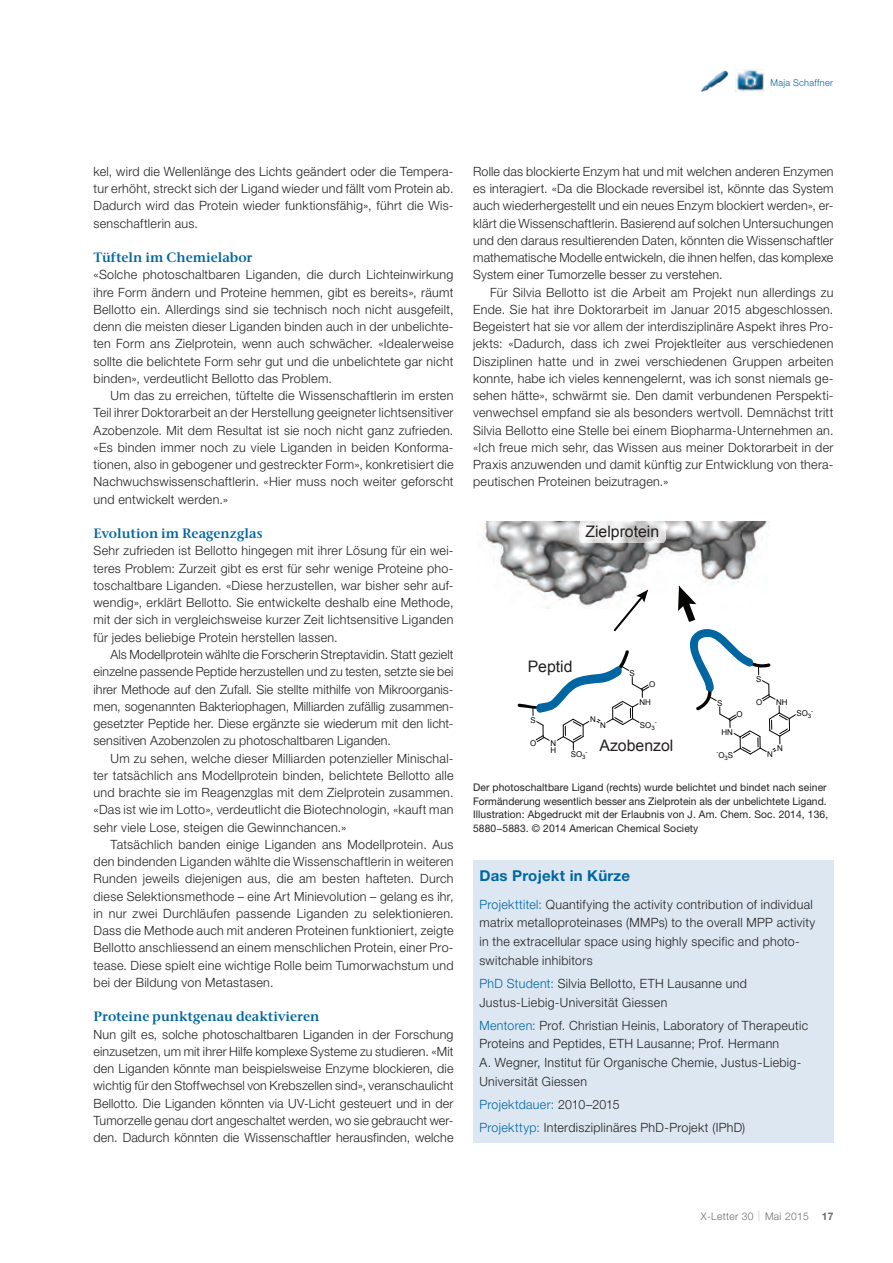
<style>
.page{position:relative;width:893px;height:1263px;background:#fff}
.page>*{position:absolute;margin:0;border:0;box-sizing:border-box;transform-origin:0 0}
.t1{font:15.9px "Arial";color:#231f20}
.t2{font:700 15px "Helvetica Neue LT Std";letter-spacing:.015em;color:#0066a2}
.t3{font:600 13.5px "Stone Ser ITC Std";color:#0066a2}
.t4{font:300 12.75px/17.2px "Helvetica Neue LT Std";letter-spacing:.025em;color:#231f20;text-align:justify}
.t5{font:10.5px/13.5px "Helvetica Neue LT Std";letter-spacing:.01em;color:#231f20}
.t6{font:300 10.5px "Helvetica Neue LT Std";letter-spacing:.03em;color:#6c6d70}
.t7{font:300 9.45px "Helvetica Neue LT Std";letter-spacing:.035em;color:#0066a2}
.t8{font:8.1px/6.8px "Arial";color:#050504}
.t9{font:6px "Arial";color:#050504}
.s1{font-size:8.1px}
.s2{color:#0066a2}
.s3{color:#87898c}
.s4{font-weight:700}
</style>
<div class="page">
<img style="left:735px;top:70px;width:30px;height:21px">
<img style="left:700px;top:70px;width:29px;height:22px">
<div style="left:473px;top:860px;width:360px;height:282px;background:#dce7f2"></div>
<img style="left:483px;top:521px;width:286px;height:88px">
<svg style="left:611px;top:590px;width:37px;height:42px"></svg>
<svg style="left:676px;top:586px;width:120px;height:169px"></svg>
<img style="left:579px;top:521px;width:87px;height:22px">
<svg style="left:517px;top:650px;width:133px;height:100px"></svg>
<p class="t7" style="left:770px;top:79px;width:64px">Maja Schaffner</p>
<p class="t4" style="left:94px;top:164px;width:361px">kel, wird die Wellenlänge des Lichts geändert oder die Tempera&shy;tur erhöht, streckt sich der Ligand wieder und fällt vom Protein ab.<br>Dadurch wird das Protein wieder funktionsfähig», führt die Wis&shy;senschaftlerin aus.</p>
<p class="t3" style="left:94px;top:252px;width:161px">Tüfteln im Chemielabor</p>
<p class="t4" style="left:94px;top:267px;width:361px">«Solche photoschaltbaren Liganden, die durch Lichteinwirkung ihre Form ändern und Proteine hemmen, gibt es bereits», räumt Bellotto ein. Allerdings sind sie technisch noch nicht ausgefeilt, denn die meisten dieser Liganden binden auch in der unbelichte&shy;ten Form ans Zielprotein, wenn auch schwächer. «Idealerweise sollte die belichtete Form sehr gut und die unbelichtete gar nicht binden», verdeutlicht Bellotto das Problem.</p>
<p class="t4" style="left:94px;top:388px;width:362px;text-indent:17px">Um das zu erreichen, tüftelte die Wissenschaftlerin im ersten Teil ihrer Doktorarbeit an der Herstellung geeigneter lichtsen sitiver Azobenzole. Mit dem Resultat ist sie noch nicht ganz zufrieden. «Es binden immer noch zu viele Liganden in beiden Konforma&shy;tionen, also in gebogener und gestreckter Form», konkretisiert die Nachwuchswissenschaftlerin. «Hier muss noch weiter geforscht und entwickelt werden.»</p>
<p class="t3" style="left:94px;top:528px;width:171px">Evolution im Reagenzglas</p>
<p class="t4" style="left:94px;top:543px;width:361px">Sehr zufrieden ist Bellotto hingegen mit ihrer Lösung für ein wei&shy;teres Problem: Zurzeit gibt es erst für sehr wenige Proteine pho&shy;toschaltbare Liganden. «Diese herzustellen, war bisher sehr auf&shy;wendig», erklärt Bellotto. Sie entwickelte deshalb eine Methode, mit der sich in vergleichsweise kurzer Zeit lichtsensitive Liganden für jedes beliebige Protein herstellen lassen.</p>
<p class="t4" style="left:94px;top:647px;width:362px;text-indent:17px">Als Modellprotein wählte die Forscherin Streptavidin. Statt gezielt einzelne passende Peptide herzustellen und zu testen, setzte sie bei ihrer Methode auf den Zufall. Sie stellte mithilfe von Mikroorganis&shy;men, sogenannten Bakteriophagen, Milliarden zufällig zusammen&shy;gesetzter Peptide her. Diese ergänzte sie wiederum mit den licht&shy;sensitiven Azobenzolen zu photoschaltbaren Liganden.</p>
<p class="t4" style="left:94px;top:750px;width:361px;text-indent:17px">Um zu sehen, welche dieser Milliarden potenzieller Minischal&shy;ter tatsächlich ans Modellprotein binden, belichtete Bellotto alle und brachte sie im Reagenzglas mit dem Zielprotein zusammen. «Das ist wie im Lotto», verdeutlicht die Biotechnologin, «kauft man sehr viele Lose, steigen die Gewinnchancen.»</p>
<p class="t4" style="left:94px;top:837px;width:362px;text-indent:17px">Tatsächlich banden einige Liganden ans Modellprotein. Aus den bindenden Liganden wählte die Wissenschaftlerin in weiteren Runden jeweils diejenigen aus, die am besten hafteten. Durch diese Selektionsmethode – eine Art Minievolution – gelang es ihr, in nur zwei Durchläufen passende Liganden zu selektionieren.<br>Dass die Methode auch mit anderen Proteinen funktioniert, zeigte Bellotto anschliessend an einem menschlichen Protein, einer Pro&shy;tease. Diese spielt eine wichtige Rolle beim Tumorwachstum und bei der Bildung von Metastasen.</p>
<p class="t3" style="left:94px;top:1011px;width:227px">Proteine punktgenau deaktivieren</p>
<p class="t4" style="left:94px;top:1026px;width:361px">Nun gilt es, solche photoschaltbaren Liganden in der Forschung einzusetzen, um mit ihrer Hilfe komplexe Systeme zu studieren. «Mit den Liganden könnte man beispielsweise Enzyme blockieren, die wichtig für den Stoffwechsel von Krebszellen sind», veranschaulicht Bellotto. Die Liganden könnten via UV-Licht gesteuert und in der Tumorzelle genau dort angeschaltet werden, wo sie gebraucht wer&shy;den. Dadurch könnten die Wissenschaftler herausfinden, welche</p>
<p class="t4" style="left:473px;top:164px;width:362px">Rolle das blockierte Enzym hat und mit welchen anderen Enzymen es interagiert. «Da die Blockade reversibel ist, könnte das System auch wiederhergestellt und ein neues Enzym blockiert werden», er&shy;klärt die Wissenschaftlerin. Basierend auf solchen Untersuchungen und den daraus resultierenden Daten, könnten die Wissenschaftler mathematische Modelle entwickeln, die ihnen helfen, das komplexe System einer Tumorzelle besser zu verstehen.</p>
<p class="t4" style="left:473px;top:285px;width:362px;text-indent:17px">Für Silvia Bellotto ist die Arbeit am Projekt nun allerdings zu Ende. Sie hat ihre Doktorarbeit im Januar 2015 abgeschlossen.<br>Begeistert hat sie vor allem der interdisziplinäre Aspekt ihres Pro&shy;jekts: «Dadurch, dass ich zwei Projektleiter aus verschiedenen Disziplinen hatte und in zwei verschiedenen Gruppen arbeiten konnte, habe ich vieles kennengelernt, was ich sonst niemals ge&shy;sehen hätte», schwärmt sie. Den damit verbundenen Perspekti&shy;venwechsel empfand sie als besonders wertvoll. Demnächst tritt Silvia Bellotto eine Stelle bei einem Biopharma-Unternehmen an. «Ich freue mich sehr, das Wissen aus meiner Doktorarbeit in der Praxis anzuwenden und damit künftig zur Entwicklung von thera&shy;peutischen Proteinen beizutragen.»</p>
<p class="t1" style="left:585px;top:522px;width:75px">Zielprotein</p>
<p class="t1" style="left:528px;top:658px;width:46px">Peptid</p>
<p class="t8" style="left:530px;top:717px;width:7px">S</p>
<p class="t8" style="left:590px;top:716px;width:7px">N</p>
<p class="t8" style="left:600px;top:722px;width:7px">N</p>
<p class="t8" style="left:630px;top:670px;width:7px">S</p>
<p class="t8" style="left:649px;top:681px;width:8px">O</p>
<p class="t8" style="left:639px;top:698px;width:13px">NH</p>
<p class="t8" style="left:640px;top:722px;width:16px">SO<sub>3</sub></p>
<p class="t9" style="left:655px;top:719px;width:3px">-</p>
<p class="t8" style="left:530px;top:740px;width:8px">O</p>
<p class="t8" style="left:551px;top:740px;width:7px">N<br>H</p>
<p class="t8" style="left:571px;top:751px;width:16px">SO<sub>3</sub></p>
<p class="t9" style="left:586px;top:748px;width:3px">-</p>
<p class="t1" style="left:599px;top:737px;width:75px">Azobenzol</p>
<p class="t8" style="left:756px;top:676px;width:7px">S</p>
<p class="t8" style="left:717px;top:700px;width:7px">S</p>
<p class="t8" style="left:756px;top:699px;width:8px">O</p>
<p class="t8" style="left:737px;top:711px;width:8px">O</p>
<p class="t8" style="left:776px;top:698px;width:13px">NH</p>
<p class="t8" style="left:721px;top:728px;width:13px">HN</p>
<p class="t9" style="left:716px;top:752px;width:18px">-<span class="s1">O</span>3<span class="s1">S</span></p>
<p class="t8" style="left:777px;top:745px;width:7px">N</p>
<p class="t8" style="left:767px;top:751px;width:7px">N</p>
<p class="t8" style="left:796px;top:710px;width:16px">SO<sub>3</sub></p>
<p class="t9" style="left:811px;top:707px;width:3px">-</p>
<p class="t5" style="left:473px;top:781px;width:357px">Der photoschaltbare Ligand (rechts) wurde belichtet und bindet nach seiner Formänderung wesentlich besser ans Zielprotein als der unbelichtete Ligand.<br>Illustration: Abgedruckt mit der Erlaubnis von J. Am. Chem. Soc. 2014, 136, 5880−5883. © 2014 American Chemical Society</p>
<p class="t2" style="left:479px;top:870px;width:152px">Das Projekt in Kürze</p>
<p class="t4" style="left:479px;top:896px;width:337px;line-height:18.8px;text-align:left"><span class="s2">Projekttitel:</span> Quantifying the activity contribution of individual matrix metalloproteinases (MMPs) to the overall MPP activity in the extracellular space using highly specific and photo&shy;switchable inhibitors</p>
<p class="t4" style="left:479px;top:975px;width:269px;line-height:18.8px"><span class="s2">PhD Student:</span> Silvia Bellotto, ETH Lausanne und<br>Justus-Liebig-Universität Giessen</p>
<p class="t4" style="left:479px;top:1017px;width:330px;line-height:18.8px;text-align:left"><span class="s2">Mentoren:</span> Prof. Christian Heinis, Laboratory of Therapeutic Proteins and Peptides, ETH Lausanne; Prof. Hermann<br>A. Wegner, Institut für Organische Chemie, Justus-Liebig-Universität Giessen</p>
<p class="t4" style="left:479px;top:1094px;width:267px;line-height:23px"><span class="s2">Projektdauer:</span> 2010–2015<br><span class="s2">Projekttyp:</span> Interdisziplinäres PhD-Projekt (IPhD)</p>
<p class="t6" style="left:701px;top:1212px;width:134px">X-Letter 30 <span class="s3">|</span> Mai 2015 <span class="s4">17</span></p>
</div>
